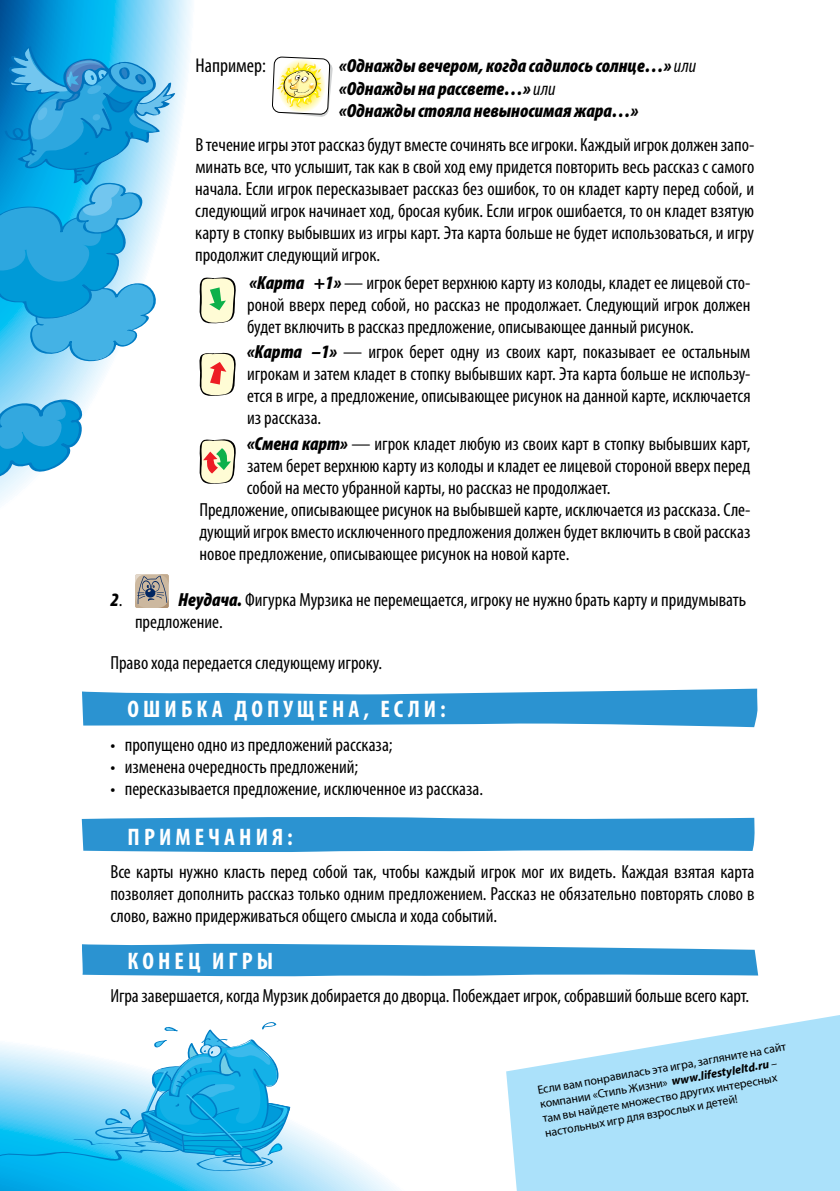
<style>
.page{position:relative;width:840px;height:1191px;background:#fff}
.page>*{position:absolute;margin:0;border:0;box-sizing:border-box;transform-origin:0 0}
.t1{font:700 condensed 24px "Myriad Pro";letter-spacing:.17em;color:#fff}
.t2{font:condensed 20px "Myriad Pro";color:#000}
.t3{font:condensed 19px/22px "Myriad Pro";color:#000;text-align:justify}
.t4{font:italic 900 condensed 19px/22.8px "Myriad Pro";color:#000}
.t5{font:12px/14.4px "Myriad Pro";color:#000}
.s1{font-weight:400}
.s2{font-weight:900;font-style:italic}
.s3{font-weight:400;font-style:normal}
.s4{font-weight:700;font-style:italic}
</style>
<div class="page">
<svg style="left:0;top:1124px;width:396px;height:67px"></svg>
<svg style="left:0;top:1022px;width:292px;height:149px"></svg>
<svg style="left:506px;top:1015px;width:333px;height:176px;fill:#abe1fa"></svg>
<svg style="left:0;top:0;width:290px;height:503px"></svg>
<svg style="left:0;top:392px;width:91px;height:93px"></svg>
<svg style="left:0;top:46px;width:176px;height:323px;background:#50b6e4"></svg>
<svg style="left:199px;top:277px;width:36px;height:47px;background:#c7d8b2"></svg>
<svg style="left:199px;top:351px;width:36px;height:46px;background:#e1c8b0"></svg>
<svg style="left:199px;top:438px;width:36px;height:46px;background:#cbc5a5"></svg>
<svg style="left:272px;top:57px;width:60px;height:60px"></svg>
<svg style="left:82px;top:688px;width:675px;height:39px;background:#4ea5d8"></svg>
<svg style="left:82px;top:817px;width:672px;height:35px;background:#3799d3"></svg>
<svg style="left:82px;top:943px;width:675px;height:34px;background:#48a1d7"></svg>
<svg style="left:135px;top:574px;width:34px;height:34px"></svg>
<p class="t2" style="left:195px;top:53px;width:72px">Например:</p>
<p class="t4" style="left:339px;top:53px;width:358px">«Однажды вечером, когда садилось солнце…» <span class="s1">или </span>«Однажды на рассвете…» <span class="s1">или<br></span>«Однажды стояла невыносимая жара…»</p>
<p class="t3" style="left:195px;top:133px;width:560px">В течение игры этотрассказбудутвместесочинятьвсе игроки.Каждый игрок должен запо&shy;минать все, что услышит, так как в свой ход ему придется повторить весь рассказ с самого начала. Если игрок пересказывает рассказ без ошибок, то он кладет карту перед собой, и следующий игрок начинает ход, бросая кубик. Если игрок ошибается, то он кладет взятую карту в стопку выбывших из игры карт. Эта карта больше не будет использоваться, и игру продолжит следующий игрок.</p>
<p class="t3" style="left:247px;top:271px;width:504px"><span class="s2">«Kарта +1»</span> — игрок берет верхнюю карту из колоды, кладет ее лицевой сто&shy;роной вверх перед собой, но рассказ не продолжает. Следующий игрок должен будет включить в рассказ предложение, описывающее данный рисунок.</p>
<p class="t3" style="left:247px;top:341px;width:504px"><span class="s2">«Kарта –1»</span> — игрок берет одну из своих карт, показывает ее остальным игрокам и затем кладет в стопку выбывших карт. Эта карта больше не использу&shy;ется в игре, а предложение, описывающее рисунок на данной карте, исключается из рассказа.</p>
<p class="t3" style="left:247px;top:432px;width:504px"><span class="s2">«Cмена карт»</span> — игрок кладет любую из своих карт в стопку выбывших карт,</p>
<p class="t3" style="left:247px;top:454px;width:504px">затем берет верхнюю карту из колоды и кладет ее лицевой стороной вверх перед</p>
<p class="t3" style="left:247px;top:476px;width:364px">собой на место убранной карты, но рассказ не продолжает.</p>
<p class="t3" style="left:199px;top:498px;width:552px">Предложение, описывающее рисунок на выбывшей карте, исключается из рассказа. Сле-</p>
<p class="t3" style="left:199px;top:520px;width:552px">дующий игроквместо исключенного предложения должен будетвключитьвсвой рассказ</p>
<p class="t3" style="left:199px;top:542px;width:371px">новое предложение, описывающее рисунок на новой карте.</p>
<p class="t4" style="left:110px;top:588px;width:14px">2<span class="s3">.</span></p>
<p class="t3" style="left:135px;top:589px;width:612px;text-indent:43px"><span class="s2">Неудача.</span> Фигурка Мурзика не перемещается, игроку не нужно брать карту и придумывать предложение.</p>
<p class="t3" style="left:110px;top:651px;width:273px">Право хода передается следующему игроку.</p>
<p class="t1" style="left:127px;top:694px;width:319px">ОШИБКА ДО ПУЩЕНА, ЕСЛИ:</p>
<p class="t3" style="left:110px;top:733px;width:283px">• пропущено одно из предложений рассказа;</p>
<p class="t3" style="left:110px;top:755px;width:249px">• изменена очередность предложений;</p>
<p class="t3" style="left:110px;top:777px;width:374px">• пересказывается предложение, исключенное из рассказа.</p>
<p class="t1" style="left:127px;top:821px;width:167px">ПРИМЕЧАНИЯ:</p>
<p class="t3" style="left:110px;top:860px;width:645px">Все карты нужно класть перед собой так, чтобы каждый игрок мог их видеть. Каждая взятая карта позволяет дополнить рассказ только одним предложением. Рассказ не обязательно повторять слово в слово, важно придерживаться общего смысла и хода событий.</p>
<p class="t1" style="left:127px;top:945px;width:147px">Конец игры</p>
<p class="t3" style="left:110px;top:984px;width:640px">Игразавершается,когдаМурзик добирается до дворца. Побеждает игрок,собравший большевсегокарт.</p>
<p class="t5" style="left:536px;top:1082px;width:253px;rotate:-10deg">Если вам понравилась эта игра, загляните на сайт компании «Стиль Жизни» <span class="s4">www.lifestyleltd.ru</span> – там вы найдете множество других интересных настольных игр для взрослых и детей!</p>
</div>
